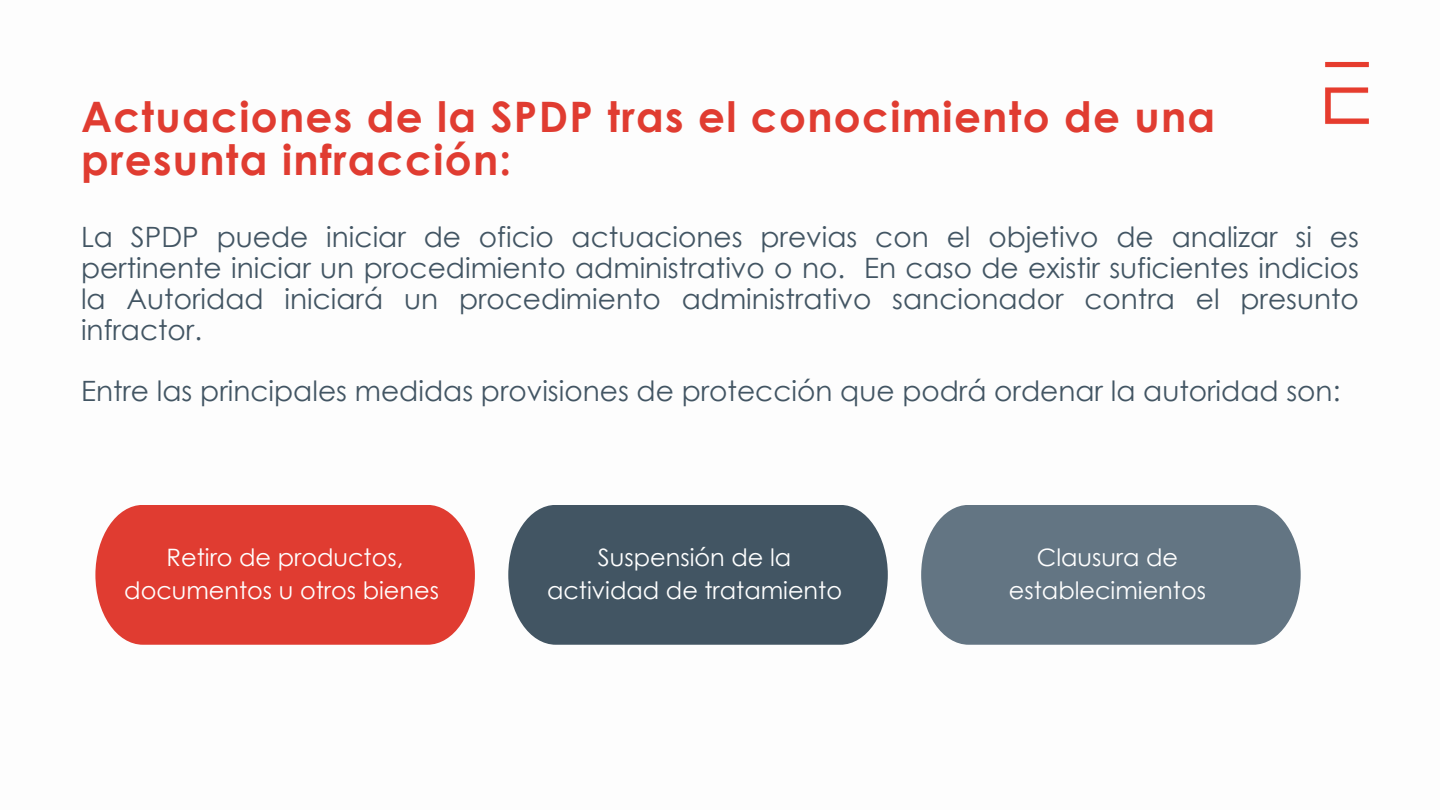
<style>
.page{position:relative;width:1440px;height:810px;background:#fff}
.page>*{position:absolute;margin:0;border:0;box-sizing:border-box;transform-origin:0 0}
.t1{font:700 42px/42.8px "Century Gothic";letter-spacing:.03em;color:#e03c31}
.t2{font:28px/30.8px "Century Gothic";color:#425563;text-align:justify}
.t3{font:24px/33px "Century Gothic";color:#fff;text-align:center}
</style>
<div class="page">
<div style="left:95px;top:505px;width:380px;height:140px;background:#e03c31"></div>
<div style="left:508px;top:505px;width:380px;height:140px;background:#425563"></div>
<div style="left:921px;top:505px;width:380px;height:140px;background:#637583"></div>
<img style="left:1325px;top:61px;width:44px;height:63px">
<h1 class="t1" style="left:81px;top:94px;width:1136px">Actuaciones de la SPDP tras el conocimiento de una presunta infracción:</h1>
<p class="t2" style="left:81px;top:221px;width:1279px">La SPDP puede iniciar de oficio actuaciones previas con el objetivo de analizar si es pertinente iniciar un procedimiento administrativo o no. En caso de existir suficientes indicios la Autoridad iniciará un procedimiento administrativo sancionador contra el presunto infractor.</p>
<p class="t2" style="left:81px;top:375px;width:1261px">Entre las principales medidas provisiones de protección que podrá ordenar la autoridad son:</p>
<p class="t3" style="left:124px;top:540px;width:316px">Retiro de productos, documentos u otros bienes</p>
<p class="t3" style="left:547px;top:540px;width:296px">Suspensión de la actividad de tratamiento</p>
<p class="t3" style="left:1009px;top:540px;width:199px">Clausura de establecimientos</p>
</div>
